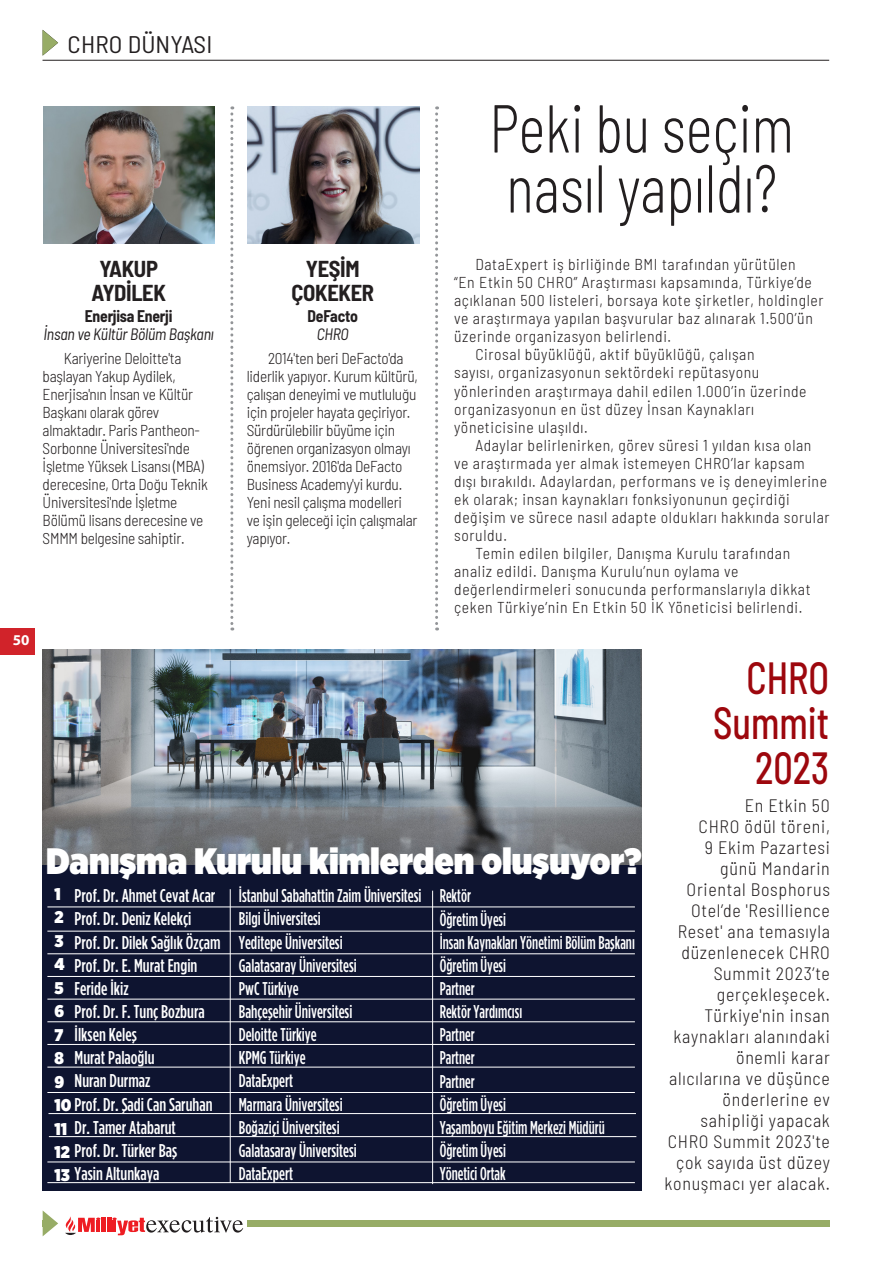
<style>
.page{position:relative;width:893px;height:1263px;background:#fff}
.page>*{position:absolute;margin:0;border:0;box-sizing:border-box;transform-origin:0 0}
.İnce_başlık{font:300 semi-condensed 67.5px "Barlow";color:#231f20;scale:.85 1}
.İnce_başlık-2{font:500 semi-condensed 45px "Barlow";color:#9d070d;scale:.85 1}
.t1{font:900 36.75px "Gotham Narrow";color:#fff}
.t2{font:semi-condensed 24px "Barlow";letter-spacing:.005em;color:#231f20;scale:1.05 1}
.Metin-L{font:700 semi-condensed 22.5px "Barlow";letter-spacing:-.015em;color:#231f20}
.t3{font:500 18.45px/23.1px "Gotham Condensed";color:#fff;scale:.91 1}
.t4{font:500 18.45px/23.1px "Gotham Condensed";color:#fff}
.t5{font:500 18.45px/23.1px "Gotham Condensed";color:#fff;scale:.87 1}
.Metin-L-2{font:300 semi-condensed 18px/21px "Barlow";letter-spacing:.04em;color:#231f20;text-align:right}
.t6{font:900 16.95px/23.4px "Gotham Narrow";color:#fff}
.Metin-L-3{font:italic semi-condensed 16.5px "Barlow";letter-spacing:-.015em;color:#231f20;scale:.95 1}
.Metin-L-4{font:700 semi-condensed 16.5px "Barlow";letter-spacing:-.015em;color:#231f20;scale:.95 1}
.Metin-L-5{font:300 semi-condensed 15.75px/18px "Barlow";letter-spacing:.04em;color:#231f20}
.Metin-L-6{font:300 semi-condensed 15.75px/18px "Barlow";letter-spacing:-.015em;color:#231f20}
.t7{font:700 15px "Myriad Pro";color:#fff}
.s1{font-family:"Gotham Narrow";font-weight:900;font-size:16.95px}
</style>
<div class="page">
<div style="left:43px;top:1220px;width:787px;height:7px;background:#97ac66"></div>
<div style="left:52px;top:1216px;width:195px;height:21px;background:#fff"></div>
<hr style="left:102px;top:1218px;width:4px;height:14px;background:#ee1d23">
<hr style="left:107px;top:1218px;width:4px;height:14px;background:#ee1d23">
<svg style="left:112px;top:1217px;width:131px;height:18px"></svg>
<svg style="left:65px;top:1216px;width:35px;height:19px"></svg>
<svg style="left:43px;top:1211px;width:15px;height:25px"></svg>
<hr style="left:43px;top:60px;width:786px;height:1px;background:#231f20">
<div style="left:0;top:628px;width:34px;height:27px;background:#d1232a"></div>
<svg style="left:43px;top:30px;width:15px;height:26px"></svg>
<svg style="left:230px;top:106px;width:3px;height:524px"></svg>
<svg style="left:435px;top:106px;width:3px;height:524px"></svg>
<img style="left:44px;top:106px;width:171px;height:137px">
<img style="left:248px;top:106px;width:171px;height:137px">
<div style="left:43px;top:649px;width:599px;height:542px;background:#0e1430"></div>
<img style="left:43px;top:649px;width:599px;height:216px">
<hr style="left:47px;top:906px;width:588px;height:1px;background:#fff">
<hr style="left:47px;top:931px;width:588px;height:1px;background:#fff">
<hr style="left:47px;top:953px;width:588px;height:1px;background:#fff">
<hr style="left:47px;top:976px;width:588px;height:1px;background:#fff">
<hr style="left:47px;top:999px;width:588px;height:1px;background:#fff">
<hr style="left:47px;top:1021px;width:588px;height:1px;background:#fff">
<hr style="left:47px;top:1044px;width:588px;height:1px;background:#fff">
<hr style="left:47px;top:1067px;width:588px;height:1px;background:#fff">
<hr style="left:47px;top:1092px;width:588px;height:1px;background:#fff">
<hr style="left:49px;top:1113px;width:587px;height:1px;background:#fff">
<hr style="left:49px;top:1136px;width:587px;height:1px;background:#fff">
<hr style="left:47px;top:1161px;width:588px;height:1px;background:#fff">
<hr style="left:47px;top:1182px;width:588px;height:1px;background:#fff">
<hr style="left:230px;top:889px;width:1px;height:293px;background:#fff">
<hr style="left:432px;top:891px;width:1px;height:293px;background:#fff">
<p class="t2" style="left:68px;top:27px;width:139px">CHRO DÜNYASI</p>
<p class="t7" style="left:13px;top:630px;width:18px">50</p>
<p class="Metin-L" style="left:99px;top:253px;width:60px">YAKUP</p>
<p class="Metin-L" style="left:91px;top:277px;width:76px">AYDİLEK</p>
<p class="Metin-L-4" style="left:85px;top:304px;width:94px">Enerjisa Enerji</p>
<p class="Metin-L-3" style="left:44px;top:322px;width:180px">İnsan ve Kültür Bölüm Başkanı</p>
<p class="Metin-L" style="left:306px;top:253px;width:55px">YEŞİM</p>
<p class="Metin-L" style="left:291px;top:277px;width:84px">ÇOKEKER</p>
<p class="Metin-L-4" style="left:308px;top:304px;width:54px">DeFacto</p>
<p class="Metin-L-3" style="left:317px;top:322px;width:35px">CHRO</p>
<p class="Metin-L-6" style="left:43px;top:349px;width:167px;text-indent:21px">Kariyerine Deloitte'ta başlayan Yakup Aydilek,<br>Enerjisa'nın İnsan ve Kültür<br>Başkanı olarak görev almaktadır. Paris Pantheon-<br>Sorbonne Üniversitesi'nde<br>İşletme Yüksek Lisansı (MBA) derecesine, Orta Doğu Teknik<br>Üniversitesi'nde İşletme<br>Bölümü lisans derecesine ve<br>SMMM belgesine sahiptir.</p>
<p class="Metin-L-6" style="left:247px;top:349px;width:173px;text-indent:21px">2014'ten beri DeFacto'da liderlik yapıyor. Kurum kültürü, çalışan deneyimi ve mutluluğu için projeler hayata geçiriyor.<br>Sürdürülebilir büyüme için öğrenen organizasyon olmayı önemsiyor. 2016'da DeFacto<br>Business Academy'yi kurdu.<br>Yeni nesil çalışma modelleri ve işin geleceği için çalışmalar yapıyor.</p>
<p class="İnce_başlık" style="left:490px;top:80px;width:359px">Peki bu seçim</p>
<p class="İnce_başlık" style="left:506px;top:140px;width:320px">nasıl yapıldı?</p>
<p class="Metin-L-5" style="left:454px;top:255px;width:371px;text-indent:21px">DataExpert iş birliğinde BMI tarafından yürütülen<br>“En Etkin 50 CHRO” Araştırması kapsamında, Türkiye’de açıklanan 500 listeleri, borsaya kote şirketler, holdingler ve araştırmaya yapılan başvurular baz alınarak 1.500’ün üzerinde organizasyon belirlendi.</p>
<p class="Metin-L-5" style="left:454px;top:345px;width:354px;text-indent:21px">Cirosal büyüklüğü, aktif büyüklüğü, çalışan<br>sayısı, organizasyonun sektördeki repütasyonu yönlerinden araştırmaya dahil edilen 1.000’in üzerinde organizasyonun en üst düzey İnsan Kaynakları yöneticisine ulaşıldı.</p>
<p class="Metin-L-5" style="left:454px;top:435px;width:377px;text-indent:21px">Adaylar belirlenirken, görev süresi 1 yıldan kısa olan ve araştırmada yer almak istemeyen CHRO’lar kapsam dışı bırakıldı. Adaylardan, performans ve iş deneyimlerine ek olarak; insan kaynakları fonksiyonunun geçirdiği değişim ve sürece nasıl adapte oldukları hakkında sorular soruldu.</p>
<p class="Metin-L-5" style="left:454px;top:543px;width:358px;text-indent:21px">Temin edilen bilgiler, Danışma Kurulu tarafından analiz edildi. Danışma Kurulu’nun oylama ve değerlendirmeleri sonucunda performanslarıyla dikkat çeken Türkiye’nin En Etkin 50 İK Yöneticisi belirlendi.</p>
<p class="İnce_başlık-2" style="left:746px;top:645px;width:99px">CHRO</p>
<p class="İnce_başlık-2" style="left:713px;top:690px;width:138px">Summit</p>
<p class="İnce_başlık-2" style="left:755px;top:735px;width:89px">2023</p>
<p class="t1" style="left:46px;top:836px;width:597px">Danışma Kurulu kimlerden oluşuyor?</p>
<p class="t6" style="left:54px;top:882px;width:12px">1<br>2<br>3<br>4<br>5<br>6<br>7<br>8<br>9</p>
<p class="t4" style="left:54px;top:1092px;width:160px"><span class="s1">10</span> Prof. Dr. Şadi Can Saruhan</p>
<p class="t4" style="left:54px;top:1138px;width:124px"><span class="s1">12</span> Prof. Dr. Türker Baş<br><span class="s1">13</span> Yasin Altunkaya</p>
<p class="t3" style="left:239px;top:884px;width:202px">İstanbul Sabahattin Zaim Üniversitesi<br>Bilgi Üniversitesi<br>Yeditepe Üniversitesi<br>Galatasaray Üniversitesi<br>PwC Türkiye<br>Bahçeşehir Üniversitesi<br>Deloitte Türkiye<br>KPMG Türkiye<br>DataExpert<br>Marmara Üniversitesi<br>Boğaziçi Üniversitesi<br>Galatasaray Üniversitesi<br>DataExpert</p>
<p class="t5" style="left:440px;top:884px;width:226px">Rektör<br>Öğretim Üyesi<br>İnsan Kaynakları Yönetimi Bölüm Başkanı<br>Öğretim Üyesi<br>Partner<br>Rektör Yardımcısı<br>Partner<br>Partner<br>Partner<br>Öğretim Üyesi<br>Yaşamboyu Eğitim Merkezi Müdürü<br>Öğretim Üyesi<br>Yönetici Ortak</p>
<p class="t4" style="left:75px;top:884px;width:148px">Prof. Dr. Ahmet Cevat Acar<br>Prof. Dr. Deniz Kelekçi<br>Prof. Dr. Dilek Sağlık Özçam<br>Prof. Dr. E. Murat Engin<br>Feride İkiz<br>Prof. Dr. F. Tunç Bozbura<br>İlksen Keleş<br>Murat Palaoğlu<br>Nuran Durmaz</p>
<p class="t4" style="left:54px;top:1115px;width:123px"><span class="s1">11</span> Dr. Tamer Atabarut</p>
<p class="Metin-L-2" style="left:665px;top:793px;width:167px">En Etkin 50<br>CHRO ödül töreni,<br>9 Ekim Pazartesi günü Mandarin<br>Oriental Bosphorus<br>Otel’de 'Resillience<br>Reset' ana temasıyla düzenlenecek CHRO<br>Summit 2023’te gerçekleşecek.<br>Türkiye'nin insan kaynakları alanındaki önemli karar alıcılarına ve düşünce önderlerine ev sahipliği yapacak<br>CHRO Summit 2023'te çok sayıda üst düzey konuşmacı yer alacak.</p>
</div>
